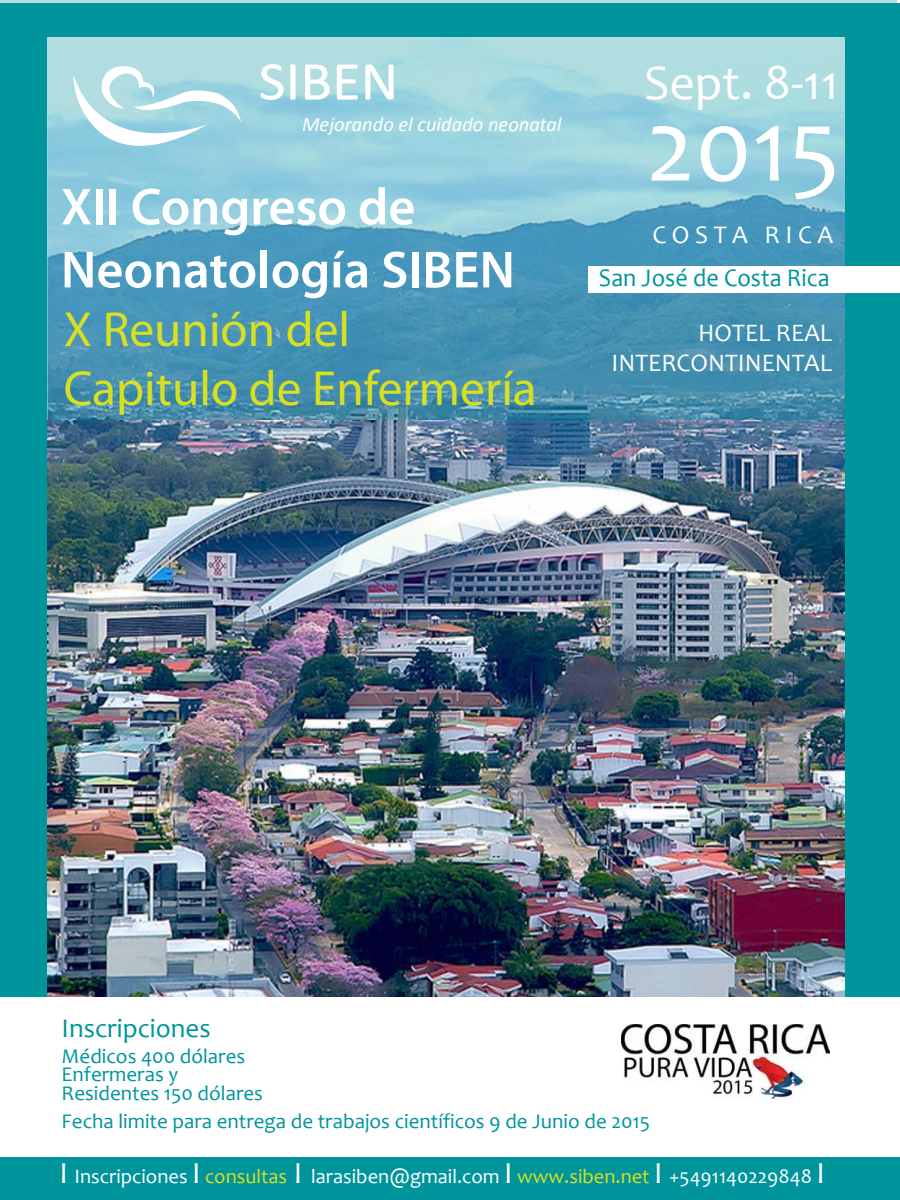
<style>
.page{position:relative;width:900px;height:1200px;background:#fff}
.page>*{position:absolute;margin:0;border:0;box-sizing:border-box;transform-origin:0 0}
.t1{font:104.85px "Candara";color:#fff}
.t2{font:54.6px "Calibri";color:#fff;scale:1.07 1}
.t3{font:600 52.5px/63px "Myriad Pro";color:#fff}
.t4{font:49.8px "Candara";color:#fff}
.t5{font:49.5px/59.4px "Myriad Pro";color:#d9e021}
.t6{font:27px "Candara";color:#00949d}
.t7{font:25.5px "Candara";color:#00949d;scale:.95 1}
.t8{font:25.5px "Candara";color:#fff}
.t9{font:25.2px/30.3px "Candara";color:#fff;text-align:right}
.t10{font:21px/18.5px "Candara";color:#00949d}
.t11{font:20.55px "Candara";color:#fff}
.t12{font:italic 20.55px "Calibri";color:#fff}
.s1{font-size:30.75px}
.s2{color:#d9e021}
</style>
<div class="page">
<div style="left:0;top:3px;width:899px;height:1197px;background:#00949d"></div>
<img style="left:48px;top:419px;width:797px;height:578px">
<hr style="left:0;top:1px;width:897px;height:2px;background:#b0dee1">
<svg style="left:47px;top:37px;width:798px;height:382px;background:#6db0c7"></svg>
<svg style="left:260px;top:64px;width:24px;height:36px"></svg>
<svg style="left:290px;top:64px;width:6px;height:36px"></svg>
<svg style="left:305px;top:65px;width:25px;height:35px"></svg>
<svg style="left:337px;top:65px;width:21px;height:35px"></svg>
<svg style="left:365px;top:65px;width:29px;height:35px"></svg>
<svg style="left:71px;top:66px;width:170px;height:120px;background:#a7d8e3"></svg>
<div style="left:589px;top:266px;width:311px;height:27px;background:#fff"></div>
<div style="left:1px;top:997px;width:899px;height:159px;background:#fff"></div>
<img style="left:621px;top:1024px;width:209px;height:75px">
<h2 class="t2" style="left:259px;top:47px;width:132px">SIBEN</h2>
<p class="t12" style="left:302px;top:112px;width:261px">Mejorando el cuidado neonatal</p>
<h3 class="t3" style="left:61px;top:174px;width:456px">XII Congreso de<br>Neonatología SIBEN</h3>
<h3 class="t5" style="left:64px;top:299px;width:474px">X Reunión del<br>Capitulo de Enfermería</h3>
<h3 class="t4" style="left:644px;top:53px;width:196px">Sept. 8-11</h3>
<h1 class="t1" style="left:646px;top:83px;width:196px">2015</h1>
<p class="t8" style="left:652px;top:219px;width:182px">C O S T A R I C A</p>
<p class="t7" style="left:599px;top:263px;width:244px">San José de Costa Rica</p>
<p class="t9" style="left:611px;top:318px;width:222px">HOTEL REAL<br>INTERCONTINENTAL</p>
<p class="t6" style="left:62px;top:1012px;width:151px">Inscripciones</p>
<p class="t10" style="left:62px;top:1047px;width:203px">Médicos 400 dólares<br>Enfermeras y<br>Residentes 150 dólares</p>
<p class="t10" style="left:62px;top:1112px;width:590px">Fecha limite para entrega de trabajos científicos 9 de Junio de 2015</p>
<p class="t11" style="left:59px;top:1164px;width:767px"><span class="s1">I</span> Inscripciones <span class="s1">I</span> <span class="s2">consultas</span> <span class="s1">I</span> larasiben@gmail.com <span class="s1">I</span> <span class="s2">www.siben.net</span> <span class="s1">I</span> +5491140229848 <span class="s1">I</span></p>
</div>
